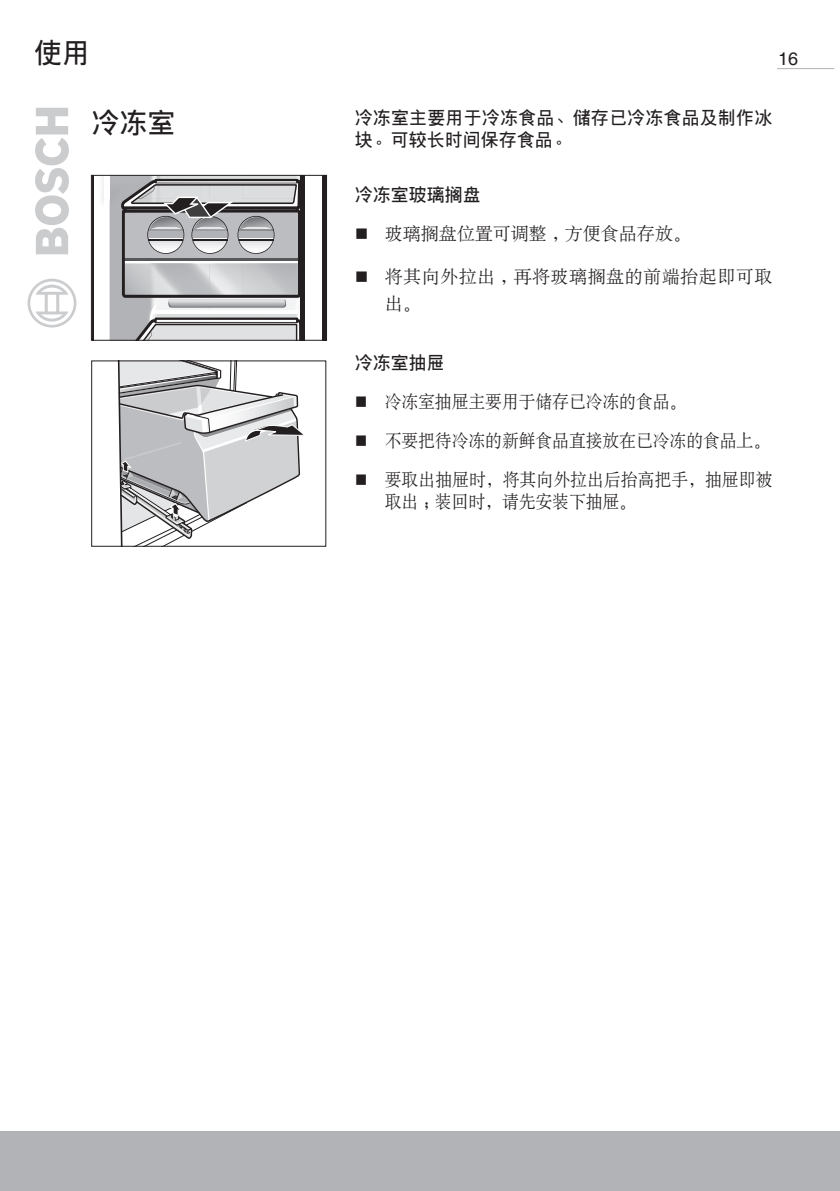
<style>
.page{position:relative;width:840px;height:1191px;background:#fff}
.page>*{position:absolute;margin:0;border:0;box-sizing:border-box;transform-origin:0 0}
.目录{font:500 28px "GB Lin Gothic";color:#231f20}
.t1{font:18px/22px "H Ya 6 gj";color:#231f20;scale:.93 1}
.正文小标题_无方格{font:500 18px/22px "GB Lin Gothic";letter-spacing:.005em;color:#231f20}
.t2{font:18px/26px "H Ya 6 gj";letter-spacing:.03em;color:#231f20}
.t3{font:18px "H Ya 6 gj";color:#231f20}
.t4{font:18px "Helvetica";color:#231f20}
.s1{font-family:"GB Lin Gothic";font-weight:500;font-size:14px}
</style>
<div class="page">
<div style="left:0;top:1132px;width:839px;height:59px;background:#b2b3b7"></div>
<hr style="left:776px;top:68px;width:57px;height:1px;background:#b2b3b7">
<svg style="left:35px;top:108px;width:34px;height:146px"></svg>
<svg style="left:28px;top:279px;width:48px;height:48px"></svg>
<hr style="left:92px;top:175px;width:2px;height:165px;background:#231f20">
<img style="left:102px;top:177px;width:1px;height:24px">
<svg style="left:103px;top:177px;width:221px;height:161px"></svg>
<div style="left:91px;top:175px;width:235px;height:165px;border:1px solid #231f20"></div>
<svg style="left:117px;top:362px;width:186px;height:182px"></svg>
<p class="目录" style="left:34px;top:38px;width:57px">使用</p>
<p class="t4" style="left:777px;top:48px;width:22px">16</p>
<p class="目录" style="left:91px;top:108px;width:85px">冷冻室</p>
<p class="正文小标题_无方格" style="left:354px;top:106px;width:419px">冷冻室主要用于冷冻食品、储存已冷冻食品及制作冰块。可较长时间保存食品。</p>
<p class="正文小标题_无方格" style="left:354px;top:184px;width:127px">冷冻室玻璃搁盘</p>
<p class="t3" style="left:354px;top:225px;width:337px"><span class="s1">■</span> 玻璃搁盘位置可调整 , 方便食品存放。</p>
<p class="t2" style="left:384px;top:264px;width:389px;text-indent:-30px"><span class="s1">■</span> 将其向外拉出 , 再将玻璃搁盘的前端抬起即可取出。</p>
<p class="正文小标题_无方格" style="left:354px;top:351px;width:91px">冷冻室抽屉</p>
<p class="t1" style="left:354px;top:390px;width:358px"><span class="s1">■</span> 冷冻室抽屉主要用于储存已冷冻的食品。</p>
<p class="t1" style="left:354px;top:429px;width:448px"><span class="s1">■</span> 不要把待冷冻的新鲜食品直接放在已冷冻的食品上。</p>
<p class="t1" style="left:384px;top:468px;width:418px;text-indent:-30px"><span class="s1">■</span> 要取出抽屉时，将其向外拉出后抬高把手，抽屉即被取出；装回时，请先安装下抽屉。</p>
</div>
